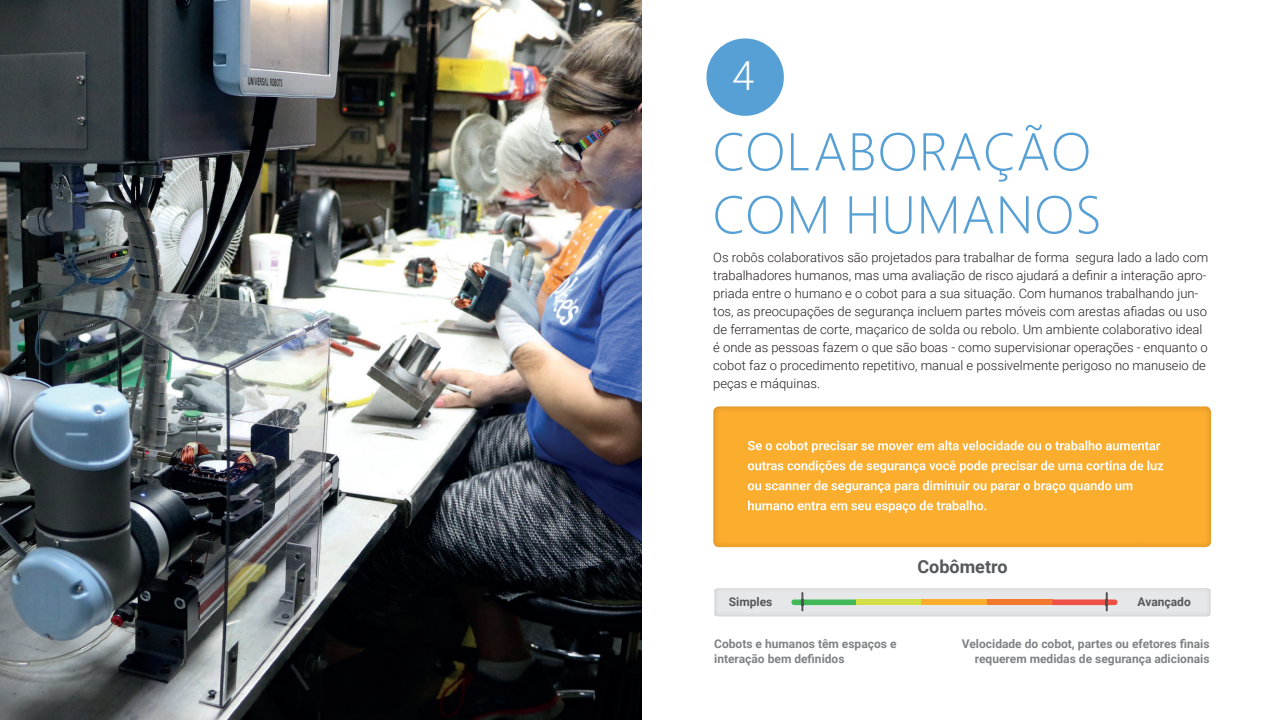
<style>
.page{position:relative;width:1282px;height:720px;background:#fff}
.page>*{position:absolute;margin:0;border:0;box-sizing:border-box;transform-origin:0 0}
.t1{font:300 53px/63px "Segoe UI";letter-spacing:.015em;color:#56a0d5}
.t2{font:300 40px "Roboto";color:#fff}
.t3{font:700 18px "Roboto";color:#57585a}
.t4{font:300 13px/18px "Roboto";color:#231f20}
.t5{font:700 12px/15px "Roboto";color:#808285}
.t6{font:700 12px "Roboto";color:#57585a}
</style>
<div class="page">
<img style="left:0;top:0;width:642px;height:720px">
<img style="left:713px;top:406px;width:497px;height:141px">
<img style="left:747px;top:440px;width:413px;height:13px">
<img style="left:747px;top:460px;width:416px;height:13px">
<img style="left:747px;top:480px;width:386px;height:13px">
<img style="left:748px;top:500px;width:238px;height:13px">
<div style="left:856px;top:599px;width:65px;height:6px;background:#d4df47"></div>
<div style="left:921px;top:599px;width:66px;height:6px;background:#fbad2e"></div>
<div style="left:987px;top:599px;width:65px;height:6px;background:#f3772d"></div>
<svg style="left:791px;top:592px;width:65px;height:19px"></svg>
<svg style="left:1052px;top:592px;width:65px;height:19px"></svg>
<div style="left:706px;top:38px;width:77px;height:78px;background:#56a0d5;border-radius:50%"></div>
<h2 class="t2" style="left:732px;top:48px;width:24px">4</h2>
<h1 class="t1" style="left:712px;top:115px;width:390px">COLABORAÇÃO<br>COM HUMANOS</h1>
<p class="t4" style="left:713px;top:248px;width:496px">Os robôs colaborativos são projetados para trabalhar de forma segura lado a lado com trabalhadores humanos, mas uma avaliação de risco ajudará a definir a interação apro&shy;priada entre o humano e o cobot para a sua situação. Com humanos trabalhando jun&shy;tos, as preocupações de segurança incluem partes móveis com arestas afiadas ou uso de ferramentas de corte, maçarico de solda ou rebolo. Um ambiente colaborativo ideal é onde as pessoas fazem o que são boas - como supervisionar operações - enquanto o cobot faz o procedimento repetitivo, manual e possivelmente perigoso no manuseio de peças e máquinas.</p>
<h3 class="t3" style="left:917px;top:554px;width:92px">Cobômetro</h3>
<p class="t6" style="left:729px;top:594px;width:45px">Simples</p>
<p class="t6" style="left:1137px;top:594px;width:55px">Avançado</p>
<p class="t5" style="left:714px;top:636px;width:184px">Cobots e humanos têm espaços e interação bem definidos</p>
<p class="t5" style="left:961px;top:636px;width:249px;text-align:right">Velocidade do cobot, partes ou efetores finais requerem medidas de segurança adicionais</p>
</div>
